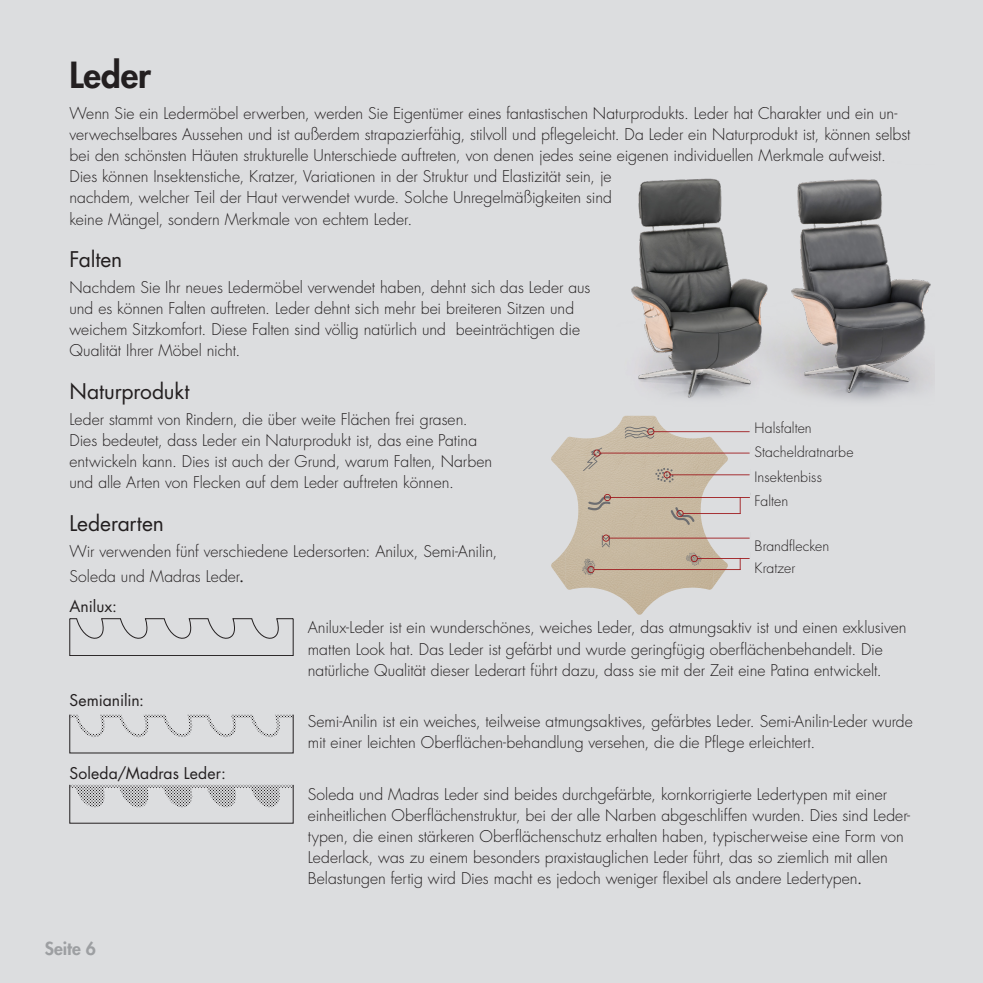
<style>
.page{position:relative;width:983px;height:983px;background:#fff}
.page>*{position:absolute;margin:0;border:0;box-sizing:border-box;transform-origin:0 0}
.Overskrift{font:800 35px "Futura Std";letter-spacing:-.005em;color:#231f20}
.Mellemrubrik{font:21px "Futura Std";letter-spacing:-.005em;color:#231f20}
.Pagina{font:800 17.5px "Futura Std";letter-spacing:.005em;color:#9d9fa2}
.Brød{font:300 15.75px/21px "Futura Std";color:#231f20}
.Brød_læder_indryk{font:300 15.75px/21px "Futura Std";color:#231f20}
.Underrubrik{font:15.75px "Futura Std";letter-spacing:.005em;color:#231f20}
.Brød-2{font:300 14px "Futura Std";letter-spacing:.005em;color:#231f20}
.t1{font:9.28px "Proxima Nova";color:#231f20}
.s1{font-weight:500;font-size:17.5px}
.s2{font-size:21px}
</style>
<div class="page">
<div style="left:0;top:0;width:982px;height:982px;background:#dcdddf"></div>
<img style="left:631px;top:178px;width:99px;height:221px">
<img style="left:730px;top:179px;width:201px;height:222px">
<img style="left:609px;top:415px;width:60px;height:200px">
<img style="left:551px;top:432px;width:59px;height:45px">
<img style="left:668px;top:432px;width:59px;height:44px">
<img style="left:566px;top:476px;width:12px;height:71px">
<img style="left:668px;top:476px;width:45px;height:116px">
<img style="left:551px;top:550px;width:14px;height:36px">
<img style="left:713px;top:552px;width:14px;height:34px">
<hr style="left:653px;top:431px;width:96px;height:1px;background:#9e191d">
<svg style="left:624px;top:426px;width:30px;height:12px"></svg>
<hr style="left:599px;top:452px;width:150px;height:1px;background:#9e191d">
<svg style="left:583px;top:447px;width:19px;height:24px"></svg>
<hr style="left:669px;top:474px;width:80px;height:1px;background:#9e191d">
<svg style="left:655px;top:468px;width:18px;height:14px"></svg>
<hr style="left:682px;top:513px;width:58px;height:1px;background:#9e191d">
<svg style="left:670px;top:507px;width:24px;height:18px"></svg>
<hr style="left:610px;top:497px;width:139px;height:1px;background:#9e191d">
<svg style="left:587px;top:494px;width:24px;height:16px"></svg>
<hr style="left:608px;top:537px;width:141px;height:1px;background:#9e191d">
<svg style="left:601px;top:534px;width:8px;height:13px"></svg>
<hr style="left:696px;top:558px;width:53px;height:1px;background:#9e191d">
<svg style="left:685px;top:552px;width:17px;height:13px"></svg>
<hr style="left:593px;top:569px;width:147px;height:1px;background:#9e191d">
<svg style="left:582px;top:558px;width:13px;height:17px"></svg>
<svg style="left:739px;top:497px;width:1px;height:17px"></svg>
<svg style="left:739px;top:558px;width:1px;height:12px"></svg>
<svg style="left:69px;top:618px;width:224px;height:37px"></svg>
<svg style="left:71px;top:716px;width:220px;height:21px"></svg>
<svg style="left:71px;top:786px;width:220px;height:21px"></svg>
<p class="Overskrift" style="left:69px;top:53px;width:83px">Leder</p>
<p class="Brød" style="left:69px;top:104px;width:842px">Wenn Sie ein Ledermöbel erwerben, werden Sie Eigentümer eines fantastischen Naturprodukts. Leder hat Charakter und ein un&shy;verwechselbares Aussehen und ist außerdem strapazierfähig, stilvoll und pflegeleicht. Da Leder ein Naturprodukt ist, können selbst bei den schönsten Häuten strukturelle Unterschiede auftreten, von denen jedes seine eigenen individuellen Merkmale aufweist.<br>Dies können Insektenstiche, Kratzer, Variationen in der Struktur und Elastizität sein, je<br>nachdem, welcher Teil der Haut verwendet wurde. Solche Unregelmäßigkeiten sind<br>keine Mängel, sondern Merkmale von echtem Leder.</p>
<p class="Mellemrubrik" style="left:69px;top:246px;width:54px">Falten</p>
<p class="Brød" style="left:69px;top:277px;width:522px">Nachdem Sie Ihr neues Ledermöbel verwendet haben, dehnt sich das Leder aus und es können Falten auftreten. Leder dehnt sich mehr bei breiteren Sitzen und weichem Sitzkomfort. Diese Falten sind völlig natürlich und beeinträchtigen die Qualität Ihrer Möbel nicht.</p>
<p class="Mellemrubrik" style="left:69px;top:378px;width:121px">Naturprodukt</p>
<p class="Brød" style="left:69px;top:409px;width:424px">Leder stammt von Rindern, die über weite Flächen frei grasen.<br>Dies bedeutet, dass Leder ein Naturprodukt ist, das eine Patina entwickeln kann. Dies ist auch der Grund, warum Falten, Narben und alle Arten von Flecken auf dem Leder auftreten können.</p>
<p class="Mellemrubrik" style="left:69px;top:510px;width:96px">Lederarten</p>
<p class="Brød" style="left:69px;top:539px;width:429px;line-height:24.5px">Wir verwenden fünf verschiedene Ledersorten: Anilux, Semi-Anilin,<br>Soleda und Madras Leder<span class="s1">.</span></p>
<p class="Underrubrik" style="left:69px;top:596px;width:49px">Anilux:</p>
<p class="Brød_læder_indryk" style="left:308px;top:617px;width:600px">Anilux-Leder ist ein wunderschönes, weiches Leder, das atmungsaktiv ist und einen exklusiven matten Look hat. Das Leder ist gefärbt und wurde geringfügig oberflächenbehandelt. Die natürliche Qualität dieser Lederart führt dazu, dass sie mit der Zeit eine Patina entwickelt.</p>
<p class="Underrubrik" style="left:69px;top:690px;width:76px">Semianilin:</p>
<p class="Brød_læder_indryk" style="left:308px;top:711px;width:606px">Semi-Anilin ist ein weiches, teilweise atmungsaktives, gefärbtes Leder. Semi-Anilin-Leder wurde mit einer leichten Oberflächen-behandlung versehen, die die Pflege erleichtert.</p>
<p class="Underrubrik" style="left:69px;top:762px;width:158px">Soleda/Madras Leder:</p>
<p class="Brød_læder_indryk" style="left:308px;top:783px;width:604px">Soleda und Madras Leder sind beides durchgefärbte, kornkorrigierte Ledertypen mit einer einheitlichen Oberflächenstruktur, bei der alle Narben abgeschliffen wurden. Dies sind Leder&shy;typen, die einen stärkeren Oberflächenschutz erhalten haben, typischerweise eine Form von Lederlack, was zu einem besonders praxistauglichen Leder führt, das so ziemlich mit allen Belastungen fertig wird Dies macht es jedoch weniger flexibel als andere Ledertypen<span class="s2">.</span></p>
<p class="Brød-2" style="left:754px;top:419px;width:59px">Halsfalten</p>
<p class="Brød-2" style="left:754px;top:443px;width:100px">Stacheldratnarbe</p>
<p class="Brød-2" style="left:754px;top:468px;width:69px">Insektenbiss</p>
<p class="Brød-2" style="left:754px;top:492px;width:35px">Falten</p>
<p class="Brød-2" style="left:754px;top:537px;width:76px">Brandflecken</p>
<p class="Brød-2" style="left:754px;top:559px;width:42px">Kratzer</p>
<p class="t1" style="left:750px;top:424px;width:58px">Neck wrinkles</p>
<p class="t1" style="left:750px;top:445px;width:51px">Barbed wire</p>
<p class="Pagina" style="left:45px;top:937px;width:53px">Seite 6</p>
</div>
